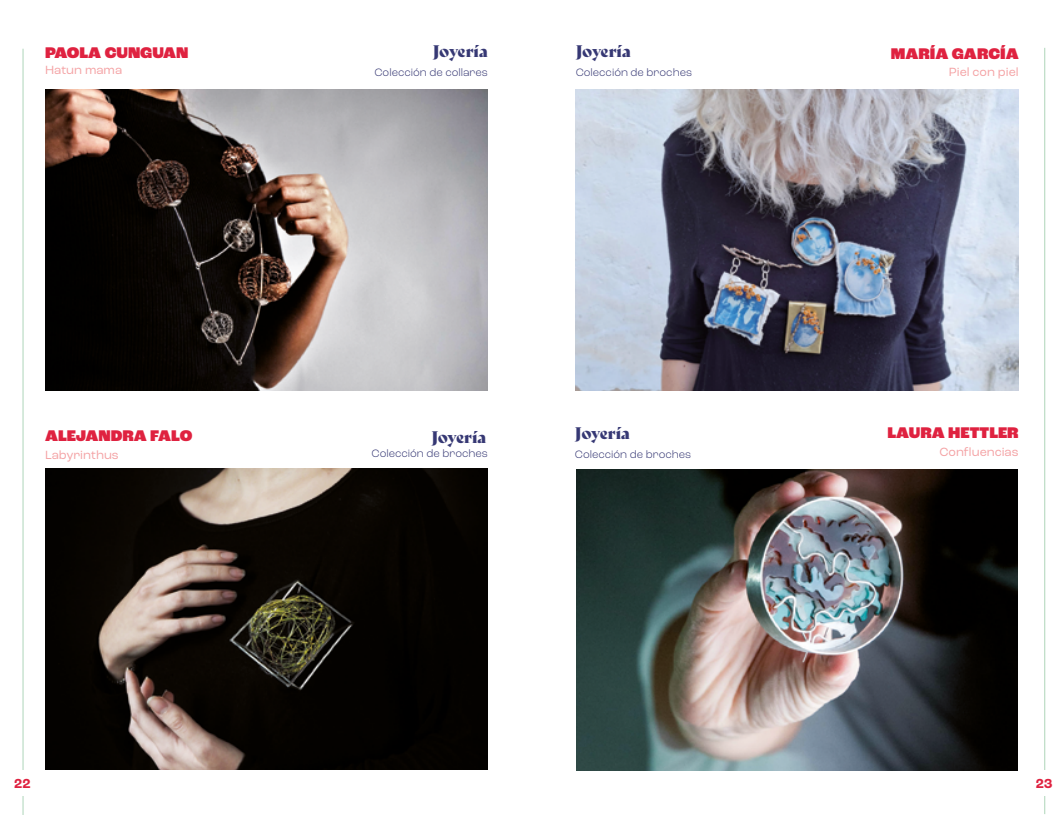
<style>
.page{position:relative;width:1063px;height:815px;background:#fff}
.page>*{position:absolute;margin:0;border:0;box-sizing:border-box;transform-origin:0 0}
.t1{font:900 16.25px "Roc Grotesk";color:#df2240}
.t2{font:16.25px "Bely Display";letter-spacing:-.02em;color:#363874}
.t3{font:700 13.75px "Roc Grotesk";color:#df2240}
.t4{font:12.5px "Roc Grotesk";color:#f4a2a4}
.t5{font:300 11.25px "Roc Grotesk";color:#363874}
</style>
<div class="page">
<hr style="left:23px;top:49px;width:1px;height:766px;background:#aed5b9">
<div style="left:7px;top:770px;width:31px;height:25px;background:#fff"></div>
<hr style="left:1044px;top:48px;width:1px;height:766px;background:#aed5b9">
<div style="left:1029px;top:770px;width:30px;height:25px;background:#fff"></div>
<img style="left:45px;top:469px;width:443px;height:301px">
<img style="left:45px;top:89px;width:443px;height:302px">
<img style="left:576px;top:469px;width:441px;height:301px">
<img style="left:576px;top:90px;width:443px;height:301px">
<h1 class="t1" style="left:45px;top:42px;width:145px">PAOLA CUNGUAN</h1>
<h1 class="t2" style="left:433px;top:38px;width:57px">Joyería</h1>
<h1 class="t2" style="left:576px;top:38px;width:57px">Joyería</h1>
<h1 class="t1" style="left:891px;top:44px;width:129px">MARÍA GARCÍA</h1>
<p class="t4" style="left:45px;top:63px;width:79px">Hatun mama</p>
<p class="t5" style="left:375px;top:66px;width:115px">Colección de collares</p>
<p class="t5" style="left:576px;top:66px;width:118px">Colección de broches</p>
<p class="t4" style="left:949px;top:64px;width:71px">Piel con piel</p>
<h1 class="t1" style="left:45px;top:426px;width:149px">ALEJANDRA FALO</h1>
<p class="t4" style="left:45px;top:447px;width:75px">Labyrinthus</p>
<h1 class="t2" style="left:431px;top:424px;width:57px">Joyería</h1>
<p class="t5" style="left:372px;top:447px;width:118px">Colección de broches</p>
<h1 class="t2" style="left:575px;top:420px;width:57px">Joyería</h1>
<h1 class="t1" style="left:887px;top:423px;width:133px">LAURA HETTLER</h1>
<p class="t5" style="left:575px;top:448px;width:118px">Colección de broches</p>
<p class="t4" style="left:939px;top:445px;width:81px">Confluencias</p>
<p class="t3" style="left:14px;top:775px;width:18px">22</p>
<p class="t3" style="left:1036px;top:775px;width:18px">23</p>
</div>
